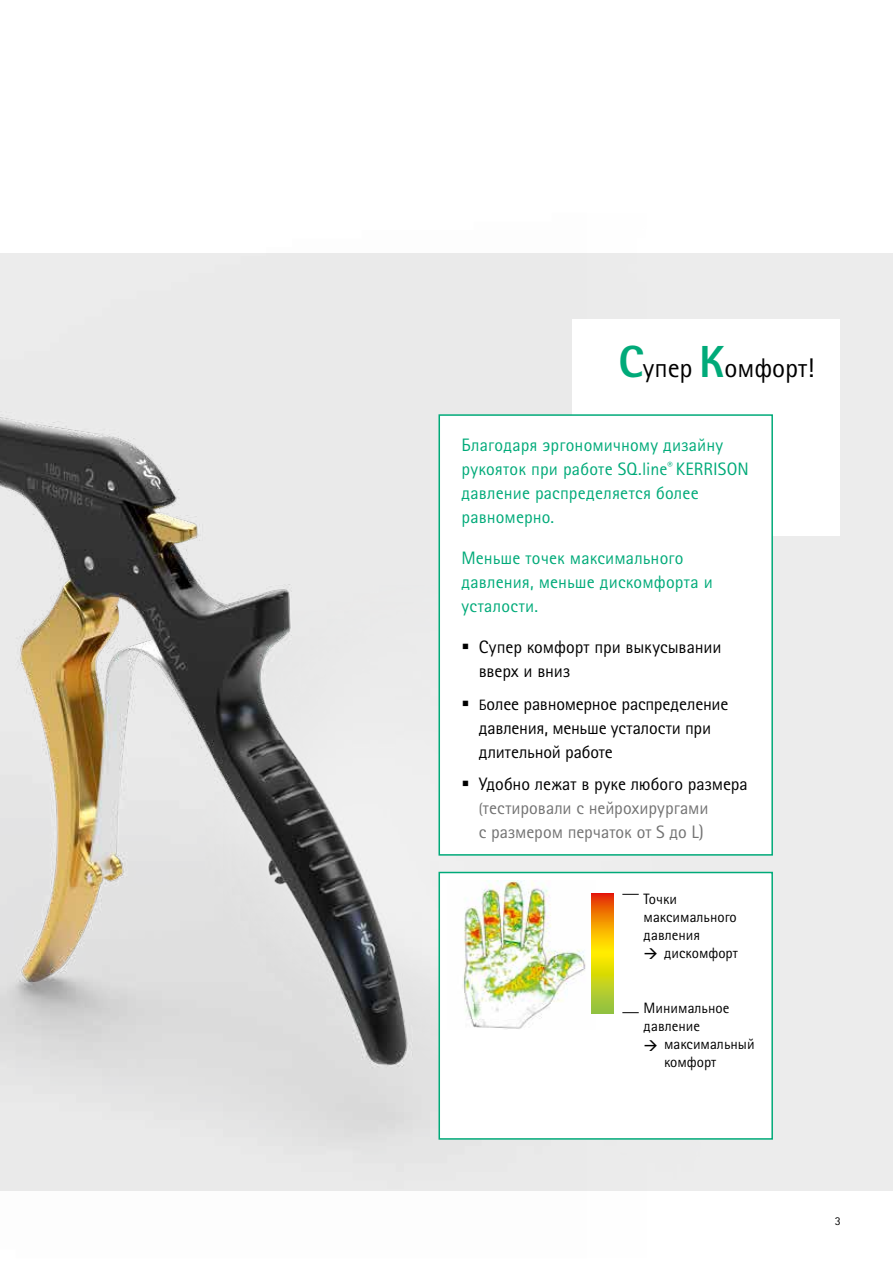
<style>
.page{position:relative;width:893px;height:1263px;background:#fff}
.page>*{position:absolute;margin:0;border:0;box-sizing:border-box;transform-origin:0 0}
.t1{font:27px "Rotis Sans Serif Pro Cyr";letter-spacing:-.005em;color:#000}
.t2{font:18px/24px "Rotis Sans Serif Pro Cyr";letter-spacing:.005em;color:#00aa79}
.t3{font:18px/24px "Rotis Sans Serif Pro Cyr";letter-spacing:-.01em;color:#000}
.t4{font:18px/24px "Rotis Sans Serif Pro Cyr";color:#737373}
.t5{font:15px/18px "Rotis Sans Serif Pro Cyr";color:#000}
.t6{font:12px "Rotis Sans Serif Pro Cyr";color:#000}
.s1{font-weight:800;font-size:45px;color:#00aa79}
.s2{font-size:15px}
.s3{color:#000}
</style>
<div class="page">
<div style="left:0;top:253px;width:893px;height:938px;background:#ececec"></div>
<img style="left:0;top:319px;width:709px;height:829px">
<div style="left:438px;top:872px;width:335px;height:268px;background:#fff;border:2px solid #00aa79"></div>
<img style="left:463px;top:881px;width:132px;height:148px">
<div style="left:572px;top:320px;width:268px;height:216px;background:#fff"></div>
<div style="left:438px;top:414px;width:335px;height:442px;background:#fff;border:2px solid #00aa79"></div>
<svg style="left:591px;top:893px;width:23px;height:120px;background:#ddb30e"></svg>
<svg style="left:622px;top:894px;width:17px;height:1px"></svg>
<svg style="left:622px;top:1012px;width:17px;height:1px"></svg>
<h1 class="t1" style="left:618px;top:352px;width:197px"><span class="s1">С</span>упер <span class="s1">К</span>омфорт!</h1>
<p class="t2" style="left:461px;top:433px;width:289px">Благодаря эргономичному дизайну рукояток при работе SQ.line<sup>®</sup> KERRISON давление распределяется более равномерно.</p>
<p class="t2" style="left:461px;top:546px;width:253px">Меньше точек максимального давления, меньше дискомфорта и усталости.</p>
<p class="t3" style="left:479px;top:635px;width:244px;text-indent:-17px">▪ Супер комфорт при выкусывании вверх и вниз</p>
<p class="t3" style="left:479px;top:692px;width:251px;text-indent:-17px">▪ <span class="s2">Б</span>олее равномерное распределение давления, меньше усталости при длительной работе</p>
<p class="t4" style="left:479px;top:772px;width:271px;text-indent:-17px"><span class="s3">▪ Удобно лежат в руке любого размера </span><span class="s2">(</span>тестировали с нейрохирургами<br>с размером перчаток от S до L)</p>
<p class="t5" style="left:644px;top:890px;width:95px">Точки максимального давления</p>
<p class="t5" style="left:644px;top:944px;width:96px">→ дискомфорт</p>
<p class="t5" style="left:644px;top:999px;width:87px">Минимальное давление</p>
<p class="t5" style="left:664px;top:1035px;width:92px;text-indent:-20px">→ максимальный комфорт</p>
<p class="t6" style="left:835px;top:1213px;width:7px">3</p>
</div>
